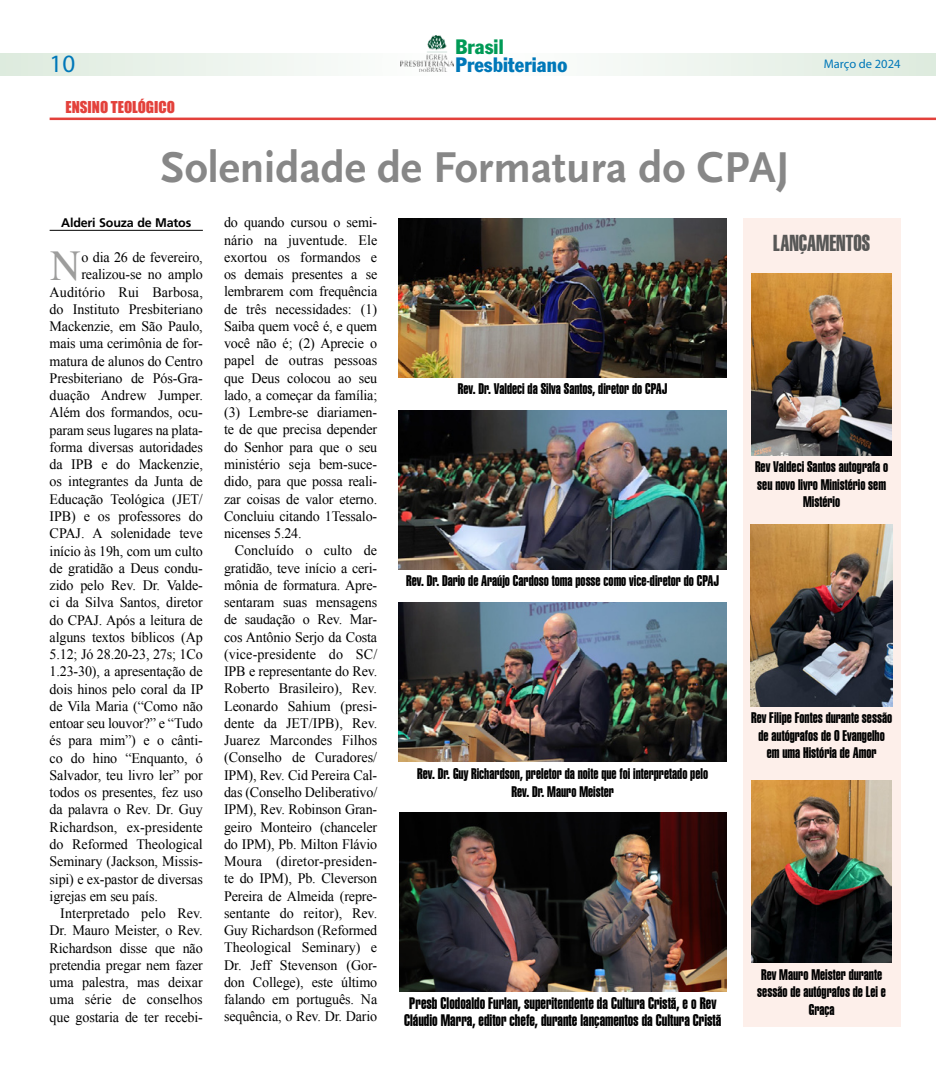
<style>
.page{position:relative;width:936px;height:1078px;background:#fff}
.page>*{position:absolute;margin:0;border:0;box-sizing:border-box;transform-origin:0 0}
.t1{font:700 45px "Scala Sans";color:#878787}
.t2{font:42.5px "Times";color:#9d9d9c}
.t3{font:25px "Myriad Pro";color:#0078b9}
.t4{font:22.5px "Swiss 911 BT Extra Compressed";color:#575756}
.t5{font:condensed 20.5px "Franklin Gothic";letter-spacing:.005em;color:#0078b9}
.t6{font:condensed 20.5px "Franklin Gothic";letter-spacing:.005em;color:#009a56}
.t7{font:16.25px/17.5px "Swiss 911 BT Extra Compressed";color:#000;text-align:center}
.t8{font:15px/17.5px "Swiss 911 BT Extra Compressed";color:#000;text-align:center}
.t9{font:15px "Impact";color:#e3413b}
.t10{font:14.38px/17.2px "Times New Roman";letter-spacing:-.01em;color:#000;text-align:justify}
.t11{font:700 12.5px "Frutiger";letter-spacing:-.015em;color:#000}
.t12{font:12.5px "Myriad Pro";color:#0078b9}
</style>
<div class="page">
<svg style="left:0;top:53px;width:935px;height:22px"></svg>
<img style="left:401px;top:35px;width:52px;height:37px">
<div style="left:742px;top:218px;width:158px;height:808px;background:#fdefea"></div>
<hr style="left:50px;top:117px;width:885px;height:3px;background:#e3413b">
<hr style="left:50px;top:230px;width:153px;height:1px;background:#000">
<img style="left:399px;top:410px;width:327px;height:159px">
<img style="left:399px;top:602px;width:327px;height:159px">
<img style="left:399px;top:218px;width:327px;height:159px">
<img style="left:399px;top:812px;width:327px;height:179px">
<img style="left:750px;top:524px;width:142px;height:181px">
<img style="left:751px;top:780px;width:140px;height:181px">
<img style="left:751px;top:273px;width:140px;height:182px">
<h3 class="t6" style="left:455px;top:34px;width:50px">Brasil</h3>
<h3 class="t5" style="left:455px;top:52px;width:113px">Presbiteriano</h3>
<h3 class="t3" style="left:50px;top:48px;width:27px">10</h3>
<p class="t12" style="left:823px;top:57px;width:78px">Março de 2024</p>
<p class="t9" style="left:65px;top:95px;width:110px">ENSINO TEOLÓGICO</p>
<h1 class="t1" style="left:161px;top:143px;width:630px">Solenidade de Formatura do CPAJ</h1>
<p class="t11" style="left:61px;top:215px;width:131px">Alderi Souza de Matos</p>
<h2 class="t2" style="left:50px;top:226px;width:32px">N</h2>
<p class="t10" style="left:81px;top:248px;width:123px">o dia 26 de fevereiro,</p>
<p class="t10" style="left:81px;top:265px;width:123px">realizou-se no amplo</p>
<p class="t10" style="left:50px;top:283px;width:155px">Auditório Rui Barbosa,</p>
<p class="t10" style="left:50px;top:300px;width:155px">do Instituto Presbiteriano</p>
<p class="t10" style="left:50px;top:317px;width:155px">Mackenzie, em São Paulo,</p>
<p class="t10" style="left:50px;top:334px;width:155px">mais uma cerimônia de for-</p>
<p class="t10" style="left:50px;top:352px;width:155px">matura de alunos do Centro</p>
<p class="t10" style="left:50px;top:369px;width:155px">Presbiteriano de Pós-Gra-</p>
<p class="t10" style="left:50px;top:386px;width:155px">duação Andrew Jumper.</p>
<p class="t10" style="left:50px;top:403px;width:155px">Além dos formandos, ocu-</p>
<p class="t10" style="left:50px;top:421px;width:155px">param seus lugares na plata-</p>
<p class="t10" style="left:50px;top:438px;width:155px">forma diversas autoridades</p>
<p class="t10" style="left:50px;top:455px;width:155px">da IPB e do Mackenzie,</p>
<p class="t10" style="left:50px;top:472px;width:155px">os integrantes da Junta de</p>
<p class="t10" style="left:50px;top:490px;width:155px">Educação Teológica (JET/</p>
<p class="t10" style="left:50px;top:507px;width:155px">IPB) e os professores do</p>
<p class="t10" style="left:50px;top:524px;width:155px">CPAJ. A solenidade teve</p>
<p class="t10" style="left:50px;top:541px;width:155px">início às 19h, com um culto</p>
<p class="t10" style="left:50px;top:559px;width:155px">de gratidão a Deus condu-</p>
<p class="t10" style="left:50px;top:576px;width:155px">zido pelo Rev. Dr. Valde-</p>
<p class="t10" style="left:50px;top:593px;width:155px">ci da Silva Santos, diretor</p>
<p class="t10" style="left:50px;top:610px;width:155px">do CPAJ. Após a leitura de</p>
<p class="t10" style="left:50px;top:628px;width:155px">alguns textos bíblicos (Ap</p>
<p class="t10" style="left:50px;top:645px;width:155px">5.12; Jó 28.20-23, 27s; 1Co</p>
<p class="t10" style="left:50px;top:662px;width:155px">1.23-30), a apresentação de</p>
<p class="t10" style="left:50px;top:679px;width:155px">dois hinos pelo coral da IP</p>
<p class="t10" style="left:50px;top:697px;width:155px">de Vila Maria (“Como não</p>
<p class="t10" style="left:50px;top:714px;width:155px">entoar seu louvor?” e “Tudo</p>
<p class="t10" style="left:50px;top:731px;width:155px">és para mim”) e o cânti-</p>
<p class="t10" style="left:50px;top:748px;width:155px">co do hino “Enquanto, ó</p>
<p class="t10" style="left:50px;top:766px;width:155px">Salvador, teu livro ler” por</p>
<p class="t10" style="left:50px;top:783px;width:155px">todos os presentes, fez uso</p>
<p class="t10" style="left:50px;top:800px;width:155px">da palavra o Rev. Dr. Guy</p>
<p class="t10" style="left:50px;top:817px;width:155px">Richardson, ex-presidente</p>
<p class="t10" style="left:50px;top:835px;width:155px">do Reformed Theological</p>
<p class="t10" style="left:50px;top:852px;width:155px">Seminary (Jackson, Missis-</p>
<p class="t10" style="left:50px;top:869px;width:155px">sipi) e ex-pastor de diversas</p>
<p class="t10" style="left:50px;top:886px;width:110px">igrejas em seu país.</p>
<p class="t10" style="left:60px;top:904px;width:144px">Interpretado pelo Rev.</p>
<p class="t10" style="left:50px;top:921px;width:155px">Dr. Mauro Meister, o Rev.</p>
<p class="t10" style="left:50px;top:938px;width:155px">Richardson disse que não</p>
<p class="t10" style="left:50px;top:955px;width:155px">pretendia pregar nem fazer</p>
<p class="t10" style="left:50px;top:973px;width:154px">uma palestra, mas deixar</p>
<p class="t10" style="left:50px;top:990px;width:155px">uma série de conselhos</p>
<p class="t10" style="left:50px;top:1007px;width:155px">que gostaria de ter recebi-</p>
<p class="t10" style="left:224px;top:213px;width:155px">do quando cursou o semi&shy;nário na juventude. Ele exortou os formandos e os demais presentes a se lembrarem com frequência de três necessidades: (1)<br>Saiba quem você é, e quem você não é; (2) Aprecie o papel de outras pessoas que Deus colocou ao seu lado, a começar da família; (3) Lembre-se diariamen&shy;te de que precisa depender do Senhor para que o seu ministério seja bem-suce&shy;dido, para que possa reali&shy;zar coisas de valor eterno.<br>Concluiu citando 1Tessalo&shy;nicenses 5.24.</p>
<p class="t10" style="left:224px;top:541px;width:155px;text-indent:11px">Concluído o culto de gratidão, teve início a ceri&shy;mônia de formatura. Apre&shy;sentaram suas mensagens de saudação o Rev. Mar&shy;cos Antônio Serjo da Costa (vice-presidente do SC/ IPB e representante do Rev.<br>Roberto Brasileiro), Rev.<br>Leonardo Sahium (presi&shy;dente da JET/IPB), Rev.<br>Juarez Marcondes Filhos (Conselho de Curadores/ IPM), Rev. Cid Pereira Cal&shy;das (Conselho Deliberativo/ IPM), Rev. Robinson Gran&shy;geiro Monteiro (chanceler do IPM), Pb. Milton Flávio Moura (diretor-presiden&shy;te do IPM), Pb. Cleverson Pereira de Almeida (repre&shy;sentante do reitor), Rev.<br>Guy Richardson (Reformed Theological Seminary) e Dr. Jeff Stevenson (Gor&shy;don College), este último falando em português. Na sequência, o Rev. Dr. Dario</p>
<p class="t8" style="left:458px;top:380px;width:211px">Rev. Dr. Valdeci da Silva Santos, diretor do CPAJ</p>
<p class="t8" style="left:406px;top:572px;width:314px">Rev. Dr. Dario de Araújo Cardoso toma posse como vice-diretor do CPAJ</p>
<p class="t8" style="left:417px;top:764px;width:292px;line-height:18px">Rev. Dr. Guy Richardson, preletor da noite que foi interpretado pelo<br>Rev. Dr. Mauro Meister</p>
<p class="t7" style="left:404px;top:994px;width:318px">Presb Clodoaldo Furlan, superitendente da Cultura Cristã, e o Rev<br>Cláudio Marra, editor chefe, durante lançamentos da Cultura Cristã</p>
<h3 class="t4" style="left:773px;top:230px;width:98px">LANÇAMENTOS</h3>
<p class="t8" style="left:755px;top:458px;width:135px">Rev Valdeci Santos autografa o seu novo livro Ministério sem<br>Mistério</p>
<p class="t8" style="left:751px;top:709px;width:143px">Rev Filipe Fontes durante sessão de autógrafos de O Evangelho em uma História de Amor</p>
<p class="t8" style="left:757px;top:965px;width:130px">Rev Mauro Meister durante sessão de autógrafos de Lei e<br>Graça</p>
</div>
